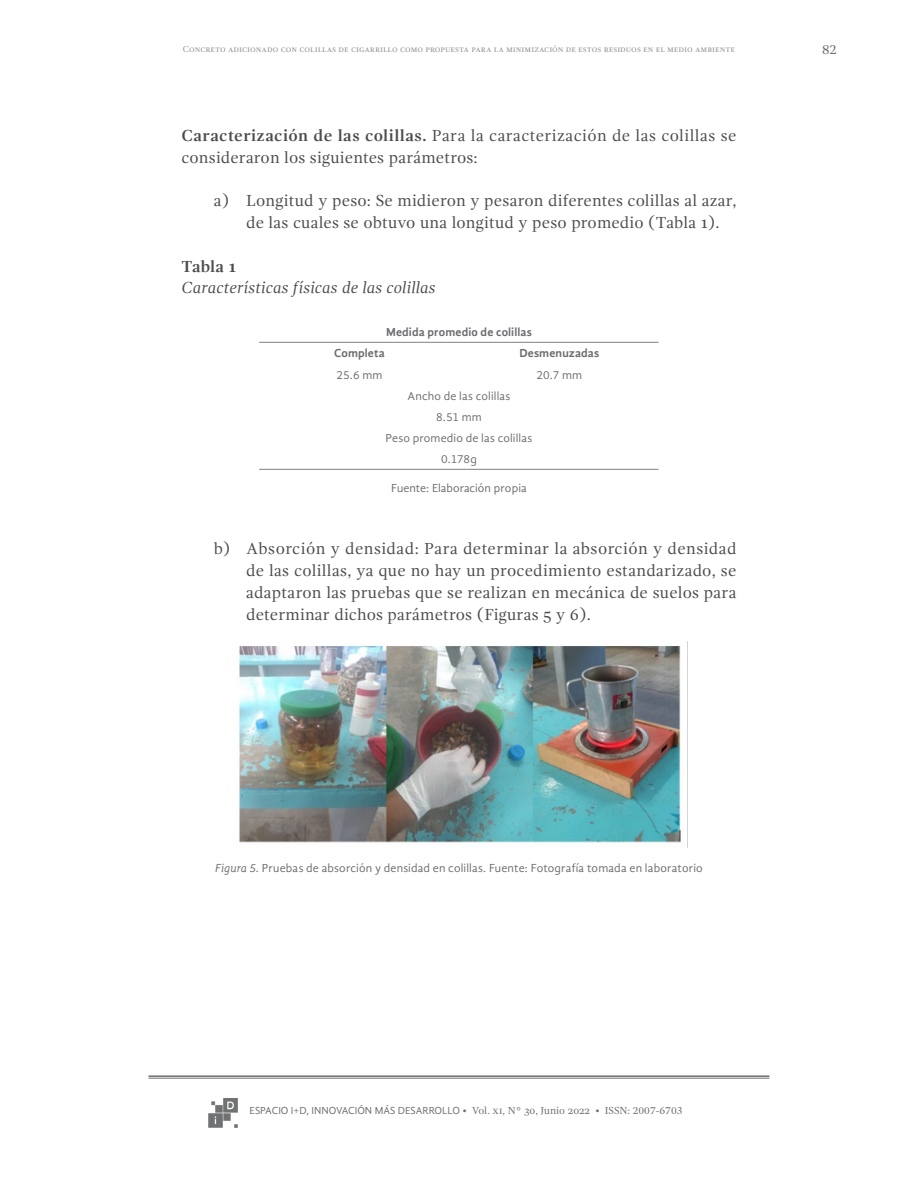
<style>
.page{position:relative;width:918px;height:1188px;background:#fff}
.page>*{position:absolute;margin:0;border:0;box-sizing:border-box;transform-origin:0 0}
.Lista{font:16.5px/21.8px "Gandhi Serif";letter-spacing:.015em;color:#4b4c4d}
.Párrafo_p{font:16.5px/21.8px "Gandhi Serif";letter-spacing:.01em;color:#4b4c4d}
.Párrafo_p-2{font:italic 16.5px "Gandhi Serif";letter-spacing:.01em;color:#4b4c4d}
.Párrafo_p-3{font:700 16.5px "Gandhi Serif";color:#4b4c4d}
.t1{font:13.5px "Gandhi Serif";color:#6c6d70}
.pie_de_foto{font:12px "Gandhi Sans";letter-spacing:.01em;color:#6c6d70}
.Tablas{font:12px "Gandhi Sans";letter-spacing:.015em;color:#6c6d70}
.Tablas-2{font:700 12px "Gandhi Sans";letter-spacing:.01em;color:#6c6d70}
.t2{font:10.5px "Gandhi Serif";color:#6c6d70}
.t3{font:9px "Gandhi Serif";color:#939598}
.s1{font-weight:700}
.s2{font-style:italic}
.s3{font-family:"Gandhi Sans"}
</style>
<div class="page">
<hr style="left:148px;top:1075px;width:622px;height:2px;background:#6c6d70">
<hr style="left:148px;top:1078px;width:622px;height:1px;background:#6c6d70">
<img style="left:208px;top:1098px;width:30px;height:29px">
<hr style="left:259px;top:342px;width:400px;height:1px;background:#939598">
<hr style="left:259px;top:469px;width:400px;height:1px;background:#939598">
<img style="left:239px;top:645px;width:442px;height:198px">
<p class="t3" style="left:183px;top:44px;width:554px">Concreto adicionado con colillas de cigarrillo como propuesta para la minimización de estos residuos en el medio ambiente</p>
<p class="t1" style="left:822px;top:42px;width:16px">82</p>
<p class="Párrafo_p" style="left:181px;top:125px;width:557px"><span class="s1">Caracterización de las colillas.</span> Para la caracterización de las colillas se consideraron los siguientes parámetros:</p>
<p class="Lista" style="left:246px;top:190px;width:492px;text-indent:-32px">a) Longitud y peso: Se midieron y pesaron diferentes colillas al azar, de las cuales se obtuvo una longitud y peso promedio (Tabla 1).</p>
<p class="Párrafo_p-3" style="left:181px;top:257px;width:56px">Tabla 1</p>
<p class="Párrafo_p-2" style="left:181px;top:278px;width:256px">Características físicas de las colillas</p>
<p class="Tablas-2" style="left:386px;top:325px;width:147px">Medida promedio de colillas</p>
<p class="Tablas-2" style="left:334px;top:346px;width:52px">Completa</p>
<p class="Tablas-2" style="left:519px;top:346px;width:82px">Desmenuzadas</p>
<p class="Tablas" style="left:336px;top:368px;width:48px">25.6 mm</p>
<p class="Tablas" style="left:537px;top:368px;width:47px">20.7 mm</p>
<p class="Tablas" style="left:408px;top:389px;width:104px">Ancho de las colillas</p>
<p class="Tablas" style="left:436px;top:410px;width:47px">8.51 mm</p>
<p class="Tablas" style="left:386px;top:431px;width:148px">Peso promedio de las colillas</p>
<p class="Tablas" style="left:441px;top:452px;width:37px">0.178g</p>
<p class="pie_de_foto" style="left:391px;top:481px;width:137px">Fuente: Elaboración propia</p>
<p class="Lista" style="left:246px;top:538px;width:492px;text-align:justify;text-indent:-32px">b) Absorción y densidad: Para determinar la absorción y densidad de las colillas, ya que no hay un procedimiento estandarizado, se adaptaron las pruebas que se realizan en mecánica de suelos para determinar dichos parámetros (Figuras 5 y 6).</p>
<p class="pie_de_foto" style="left:215px;top:861px;width:489px"><span class="s2">Figura 5.</span> Pruebas de absorción y densidad en colillas. Fuente: Fotografía tomada en laboratorio</p>
<p class="t2" style="left:250px;top:1105px;width:435px"><span class="s3">ESPACIO I+D, INNOVACIÓN MÁS DESARROLLO</span> <span class="s2">•</span> Vol. xi, N° 30, Junio 2022 • ISSN: 2007-6703</p>
</div>
